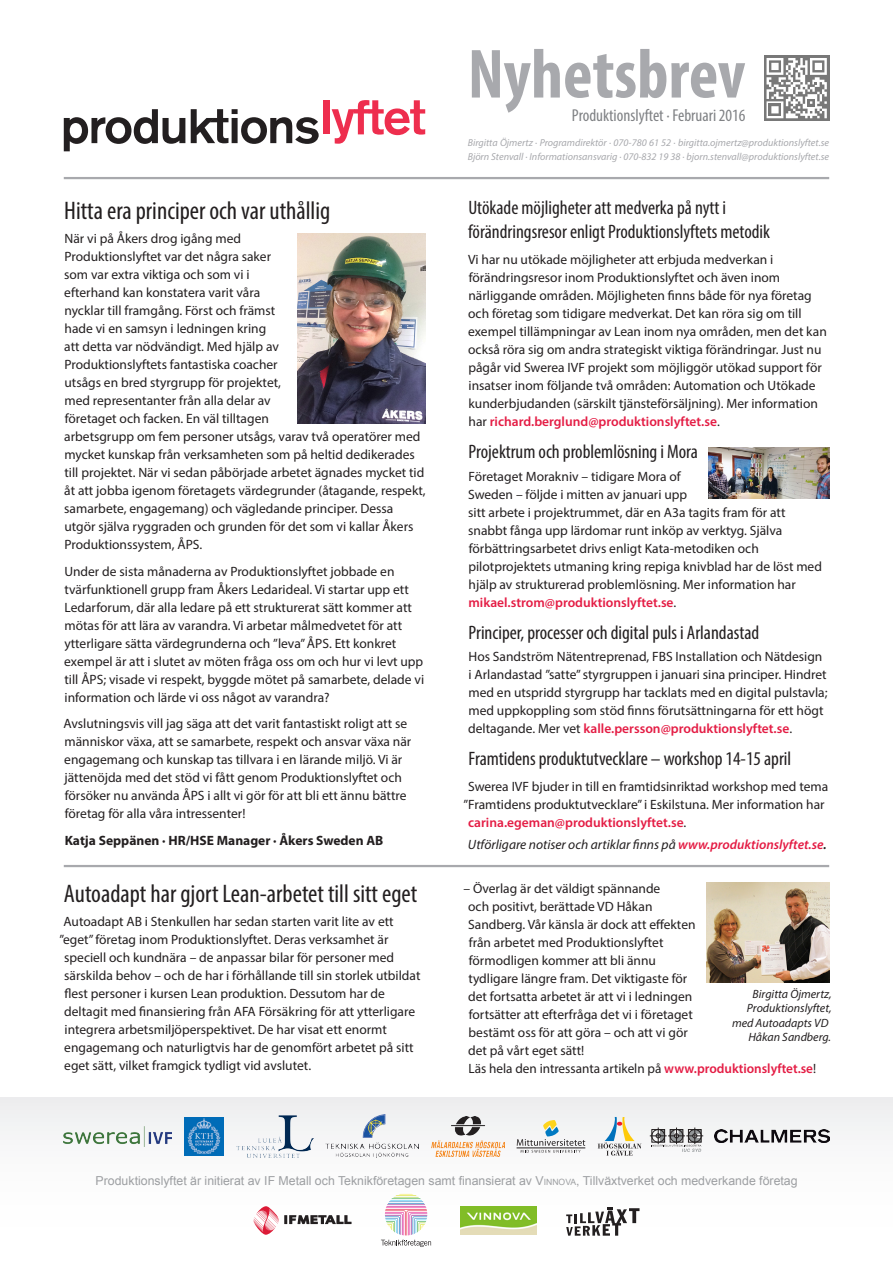
<style>
.page{position:relative;width:893px;height:1263px;background:#fff}
.page>*{position:absolute;margin:0;border:0;box-sizing:border-box;transform-origin:0 0}
.Nyhetsbrev{font:700 condensed 70.2px "Myriad Pro";color:#a8a9ad}
.t1{font:condensed 25.5px "Myriad Pro";color:#231f20}
.t2{font:condensed 19.5px/23.4px "Myriad Pro";color:#231f20}
.Nyhetsbrev_underrubr{font:condensed 17.25px "Myriad Pro";color:#808285}
.Brödtext{font:13.5px/18px "Myriad Pro";color:#231f20}
.Brödtext-2{font:italic 13.5px "Myriad Pro";color:#231f20}
.t3{font:700 13.5px "Myriad Pro";color:#231f20}
.t4{font:600 13.5px "Myriad Pro";color:#e41c44}
.Brödtext-3{font:12.3px "Arial";color:#9d9fa2}
.t5{font:italic 12px/14.4px "Myriad Pro";color:#231f20;text-align:right}
.Brödtext-4{font:italic 10.2px "Myriad Pro";color:#a8a9ad}
.s1{font-weight:600;color:#e41c44}
.s2{font-weight:400;color:#231f20}
.s3{font-weight:600}
.s4{font-style:inherit}
.s5{font-size:8.7px}
</style>
<div class="page">
<svg style="left:64px;top:109px;width:121px;height:42px"></svg>
<svg style="left:191px;top:109px;width:128px;height:35px"></svg>
<div style="left:323px;top:100px;width:6px;height:34px;background:#ee2e4e"></div>
<svg style="left:332px;top:100px;width:93px;height:44px"></svg>
<div style="left:764px;top:56px;width:65px;height:65px;background:#787878"></div>
<svg style="left:766px;top:58px;width:61px;height:60px"></svg>
<div style="left:0;top:1097px;width:893px;height:166px;background:linear-gradient(to right,#fafafa,#fafafa)"></div>
<svg style="left:598px;top:1117px;width:44px;height:39px"></svg>
<svg style="left:517px;top:1120px;width:68px;height:33px"></svg>
<img style="left:64px;top:1126px;width:107px;height:20px">
<img style="left:185px;top:1117px;width:38px;height:39px">
<img style="left:237px;top:1115px;width:77px;height:42px">
<img style="left:325px;top:1115px;width:94px;height:43px">
<img style="left:431px;top:1116px;width:73px;height:40px">
<img style="left:714px;top:1130px;width:115px;height:13px">
<svg style="left:566px;top:1207px;width:73px;height:29px"></svg>
<img style="left:460px;top:1206px;width:77px;height:28px">
<svg style="left:253px;top:1206px;width:99px;height:29px"></svg>
<svg style="left:381px;top:1194px;width:50px;height:53px"></svg>
<hr style="left:64px;top:177px;width:765px;height:2px;background:#a8a9ad">
<hr style="left:64px;top:865px;width:765px;height:2px;background:#a8a9ad">
<svg style="left:650px;top:1127px;width:53px;height:25px"></svg>
<img style="left:298px;top:234px;width:127px;height:189px">
<img style="left:706px;top:882px;width:123px;height:101px">
<img style="left:708px;top:447px;width:121px;height:52px">
<p class="Nyhetsbrev" style="left:468px;top:30px;width:279px">Nyhetsbrev</p>
<p class="Nyhetsbrev_underrubr" style="left:572px;top:105px;width:175px">Produktionslyftet · Februari 2016</p>
<p class="t1" style="left:64px;top:195px;width:268px">Hitta era principer och var uthållig</p>
<p class="Brödtext" style="left:64px;top:230px;width:363px">När vi på Åkers drog igång med<br>Produktionslyftet var det några saker<br>som var extra viktiga och som vi i<br>efterhand kan konstatera varit våra<br>nycklar till framgång. Först och främst<br>hade vi en samsyn i ledningen kring<br>att detta var nödvändigt. Med hjälp av<br>Produktionslyftets fantastiska coacher<br>utsågs en bred styrgrupp för projektet,<br>med representanter från alla delar av<br>företaget och facken. En väl tilltagen<br>arbetsgrupp om fem personer utsågs, varav två operatörer med mycket kunskap från verksamheten som på heltid dedikerades till projektet. När vi sedan påbörjade arbetet ägnades mycket tid åt att jobba igenom företagets värdegrunder (åtagande, respekt, samarbete, engagemang) och vägledande principer. Dessa utgör själva ryggraden och grunden för det som vi kallar Åkers Produktionssystem, ÅPS.</p>
<p class="Brödtext" style="left:64px;top:562px;width:361px">Under de sista månaderna av Produktionslyftet jobbade en tvärfunktionell grupp fram Åkers Ledarideal. Vi startar upp ett Ledarforum, där alla ledare på ett strukturerat sätt kommer att mötas för att lära av varandra. Vi arbetar målmedvetet för att ytterligare sätta värdegrunderna och ”leva” ÅPS. Ett konkret exempel är att i slutet av möten fråga oss om och hur vi levt upp till ÅPS; visade vi respekt, byggde mötet på samarbete, delade vi information och lärde vi oss något av varandra?</p>
<p class="Brödtext" style="left:64px;top:715px;width:349px">Avslutningsvis vill jag säga att det varit fantastiskt roligt att se människor växa, att se samarbete, respekt och ansvar växa när engagemang och kunskap tas tillvara i en lärande miljö. Vi är jättenöjda med det stöd vi fått genom Produktionslyftet och försöker nu använda ÅPS i allt vi gör för att bli ett ännu bättre företag för alla våra intressenter!</p>
<p class="t3" style="left:65px;top:832px;width:320px">Katja Seppänen · HR/HSE Manager · Åkers Sweden AB</p>
<p class="t1" style="left:64px;top:878px;width:355px">Autoadapt har gjort Lean-arbetet till sitt eget</p>
<p class="Brödtext" style="left:64px;top:912px;width:332px">Autoadapt AB i Stenkullen har sedan starten varit lite av ett</p>
<p class="Brödtext" style="left:59px;top:930px;width:331px">”eget” företag inom Produktionslyftet. Deras verksamhet är</p>
<p class="Brödtext" style="left:64px;top:948px;width:332px">speciell och kundnära – de anpassar bilar för personer med</p>
<p class="Brödtext" style="left:64px;top:966px;width:358px">särskilda behov – och de har i förhållande till sin storlek utbildat</p>
<p class="Brödtext" style="left:64px;top:984px;width:322px">flest personer i kursen Lean produktion. Dessutom har de</p>
<p class="Brödtext" style="left:64px;top:1002px;width:352px">deltagit med finansiering från AFA Försäkring för att ytterligare</p>
<p class="Brödtext" style="left:65px;top:1020px;width:324px">integrera arbetsmiljöperspektivet. De har visat ett enormt</p>
<p class="Brödtext" style="left:64px;top:1038px;width:351px">engagemang och naturligtvis har de genomfört arbetet på sitt</p>
<p class="Brödtext" style="left:64px;top:1056px;width:248px">eget sätt, vilket framgick tydligt vid avslutet.</p>
<p class="Brödtext-4" style="left:468px;top:137px;width:363px">Birgitta Öjmertz · Programdirektör · 070-780 61 52 · birgitta.ojmertz@produktionslyftet.se</p>
<p class="Brödtext-4" style="left:468px;top:150px;width:363px">Björn Stenvall · Informationsansvarig · 070-832 19 38 · bjorn.stenvall@produktionslyftet.se</p>
<p class="t2" style="left:468px;top:196px;width:303px">Utökade möjligheter att medverka på nytt i förändringsresor enligt Produktionslyftets metodik</p>
<p class="Brödtext" style="left:468px;top:251px;width:360px">Vi har nu utökade möjligheter att erbjuda medverkan i förändringsresor inom Produktionslyftet och även inom närliggande områden. Möjligheten finns både för nya företag och företag som tidigare medverkat. Det kan röra sig om till exempel tillämpningar av Lean inom nya områden, men det kan också röra sig om andra strategiskt viktiga förändringar. Just nu pågår vid Swerea IVF projekt som möjliggör utökad support för insatser inom följande två områden: Automation och Utökade kunderbjudanden (särskilt tjänsteförsäljning). Mer information har <span class="s1">richard.berglund@produktionslyftet.se</span>.</p>
<p class="t2" style="left:469px;top:440px;width:231px">Projektrum och problemlösning i Mora</p>
<p class="Brödtext" style="left:468px;top:467px;width:355px">Företaget Morakniv – tidigare Mora of<br>Sweden – följde i mitten av januari upp<br>sitt arbete i projektrummet, där en A3a tagits fram för att snabbt fånga upp lärdomar runt inköp av verktyg. Själva förbättringsarbetet drivs enligt Kata-metodiken och pilotprojektets utmaning kring repiga knivblad har de löst med hjälp av strukturerad problemlösning. Mer information har <span class="s1">mikael.strom@produktionslyftet.se</span>.</p>
<p class="t2" style="left:469px;top:620px;width:292px">Principer, processer och digital puls i Arlandastad</p>
<p class="Brödtext" style="left:468px;top:647px;width:361px">Hos Sandström Nätentreprenad, FBS Installation och Nätdesign i Arlandastad ”satte” styrgruppen i januari sina principer. Hindret med en utspridd styrgrupp har tacklats med en digital pulstavla; med uppkoppling som stöd finns förutsättningarna för ett högt deltagande. Mer vet <span class="s1">kalle.persson@produktionslyftet.se</span>.</p>
<p class="t2" style="left:469px;top:746px;width:324px">Framtidens produktutvecklare – workshop 14-15 april</p>
<p class="Brödtext" style="left:468px;top:777px;width:362px">Swerea IVF bjuder in till en framtidsinriktad workshop med tema</p>
<p class="Brödtext" style="left:463px;top:795px;width:363px">”Framtidens produktutvecklare” i Eskilstuna. Mer information har</p>
<p class="t4" style="left:468px;top:814px;width:220px">carina.egeman@produktionslyftet.se<span class="s2">.</span></p>
<p class="Brödtext-2" style="left:468px;top:836px;width:360px">Utförligare notiser och artiklar finns på <span class="s1">www.produktionslyftet.se</span><span class="s3">.</span></p>
<p class="Brödtext" style="left:468px;top:879px;width:349px;text-indent:-5px">– Överlag är det väldigt spännande<br>och positivt, berättade VD Håkan<br>Sandberg. Vår känsla är dock att effekten<br>från arbetet med Produktionslyftet<br>förmodligen kommer att bli ännu<br>tydligare längre fram. Det viktigaste för<br>det fortsatta arbetet är att vi i ledningen<br>fortsätter att efterfråga det vi i företaget<br>bestämt oss för att göra – och att vi gör<br>det på vårt eget sätt!<br>Läs hela den intressanta artikeln på <span class="s1">www.produktionslyftet.se</span>!</p>
<p class="t5" style="left:732px;top:986px;width:101px">Birgitta Öjmertz,<br>Produktionslyftet, med Autoadapts VD<br>Håkan Sandberg.</p>
<p class="Brödtext-3" style="left:96px;top:1172px;width:704px">Produktionslyftet är initierat av IF Metall och Teknikföretagen samt finansierat av <span class="s4">V</span><span class="s5">INNOVA</span>, Tillväxtverket och medverkande företag</p>
</div>
